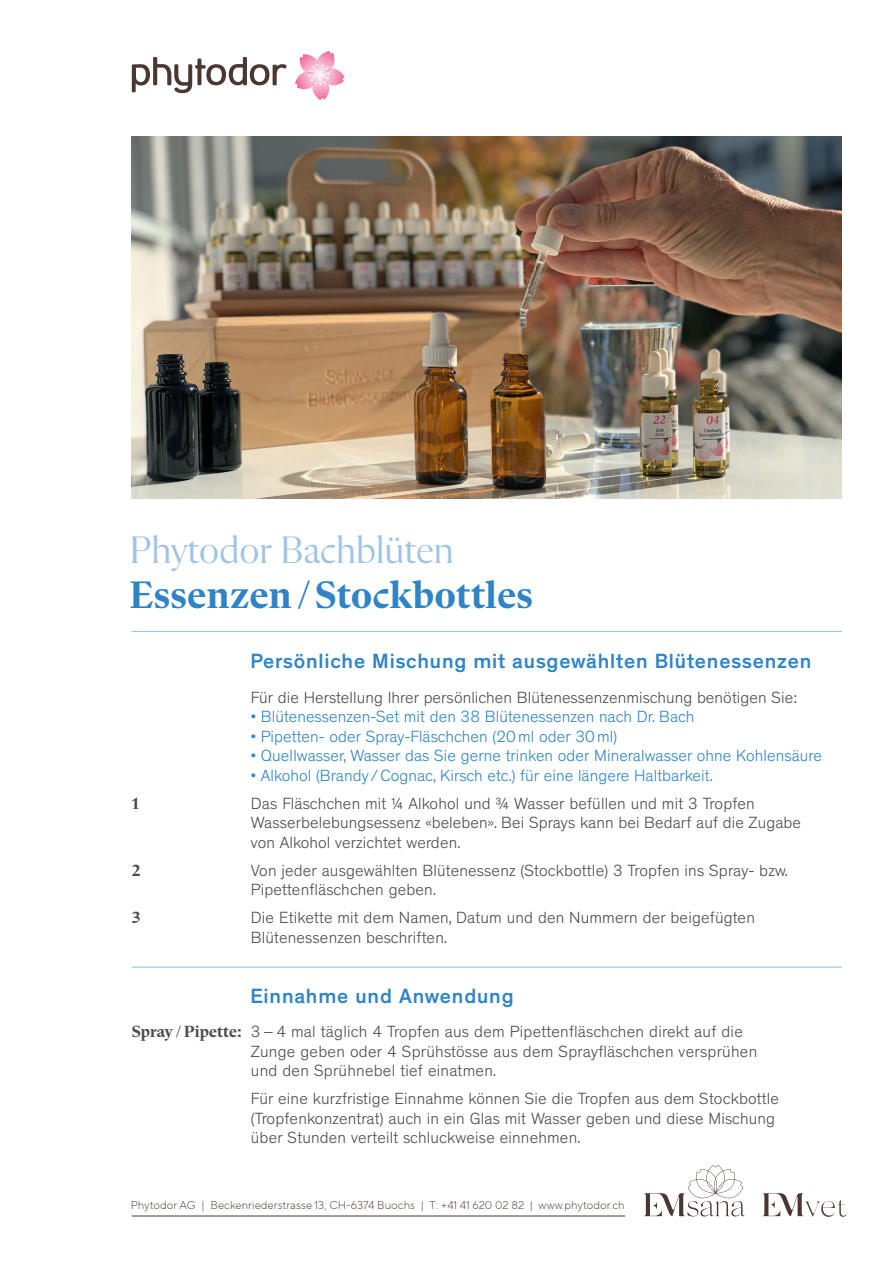
<style>
.page{position:relative;width:893px;height:1263px;background:#fff}
.page>*{position:absolute;margin:0;border:0;box-sizing:border-box;transform-origin:0 0}
.t1{font:700 39px "Flecha S";letter-spacing:.01em;color:#3084c5}
.t2{font:39px "Flecha M";color:#9ec4e5}
.t3{font:500 21px "Theinhardt";letter-spacing:.04em;color:#3084c5}
.t4{font:300 16.5px/19.5px "Theinhardt";letter-spacing:.01em;color:#4b4c4d}
.t5{font:300 16.5px "Theinhardt";letter-spacing:.005em;color:#3084c5}
.t6{font:700 16.5px "Flecha S";color:#4b4c4d}
.t7{font:300 11.25px "TT Norms Pro";letter-spacing:.005em;color:#4b3731}
.s1{font-family:"Flecha S";font-weight:700}
</style>
<div class="page">
<svg style="left:762px;top:1193px;width:85px;height:24px"></svg>
<svg style="left:644px;top:1165px;width:101px;height:51px"></svg>
<hr style="left:132px;top:1216px;width:493px;height:1px;background:#4b3731">
<svg style="left:132px;top:57px;width:154px;height:36px"></svg>
<svg style="left:295px;top:51px;width:49px;height:49px"></svg>
<hr style="left:132px;top:631px;width:710px;height:1px;background:#9ec4e5">
<hr style="left:132px;top:966px;width:710px;height:2px;background:#9ec4e5">
<img style="left:132px;top:136px;width:710px;height:363px">
<h1 class="t2" style="left:130px;top:529px;width:326px">Phytodor Bachblüten</h1>
<h1 class="t1" style="left:130px;top:572px;width:405px">Essenzen/Stockbottles</h1>
<p class="t3" style="left:250px;top:648px;width:562px">Persönliche Mischung mit ausgewählten Blütenessenzen</p>
<p class="t4" style="left:251px;top:688px;width:547px">Für die Herstellung Ihrer persönlichen Blütenessenzenmischung benötigen Sie:</p>
<p class="t5" style="left:251px;top:707px;width:445px">• Blütenessenzen-Set mit den 38 Blütenessenzen nach Dr. Bach</p>
<p class="t5" style="left:251px;top:727px;width:368px">• Pipetten- oder Spray-Fläschchen (20ml oder 30ml)</p>
<p class="t5" style="left:251px;top:746px;width:572px">• Quellwasser, Wasser das Sie gerne trinken oder Mineralwasser ohne Kohlensäure</p>
<p class="t5" style="left:251px;top:766px;width:463px">• Alkohol (Brandy /Cognac, Kirsch etc.) für eine längere Haltbarkeit.</p>
<p class="t6" style="left:132px;top:794px;width:9px">1</p>
<p class="t4" style="left:251px;top:794px;width:552px">Das Fläschchen mit 1/4 Alkohol und 3/4 Wasser befüllen und mit 3 Tropfen<br>Wasserbelebungsessenz «beleben». Bei Sprays kann bei Bedarf auf die Zugabe von Alkohol verzichtet werden.</p>
<p class="t6" style="left:132px;top:861px;width:10px">2</p>
<p class="t4" style="left:251px;top:861px;width:538px">Von jeder ausgewählten Blütenessenz (Stockbottle) 3 Tropfen ins Spray- bzw.<br>Pipettenfläschchen geben.</p>
<p class="t6" style="left:132px;top:908px;width:10px">3</p>
<p class="t4" style="left:251px;top:908px;width:506px">Die Etikette mit dem Namen, Datum und den Nummern der beigefügten<br>Blütenessenzen beschriften.</p>
<p class="t3" style="left:250px;top:984px;width:265px">Einnahme und Anwendung</p>
<p class="t4" style="left:251px;top:1022px;width:508px;text-indent:-119px"><span class="s1">Spray / Pipette:</span> 3–4 mal täglich 4 Tropfen aus dem Pipettenfläschchen direkt auf die<br>Zunge geben oder 4 Sprühstösse aus dem Sprayfläschchen versprühen und den Sprühnebel tief einatmen.</p>
<p class="t4" style="left:251px;top:1089px;width:530px">Für eine kurzfristige Einnahme können Sie die Tropfen aus dem Stockbottle (Tropfenkonzentrat) auch in ein Glas mit Wasser geben und diese Mischung über Stunden verteilt schluckweise einnehmen.</p>
<p class="t7" style="left:131px;top:1197px;width:495px">Phytodor AG | Beckenriederstrasse 13, CH-6374 Buochs | T: +41 41 620 02 82 | www.phytodor.ch</p>
</div>
